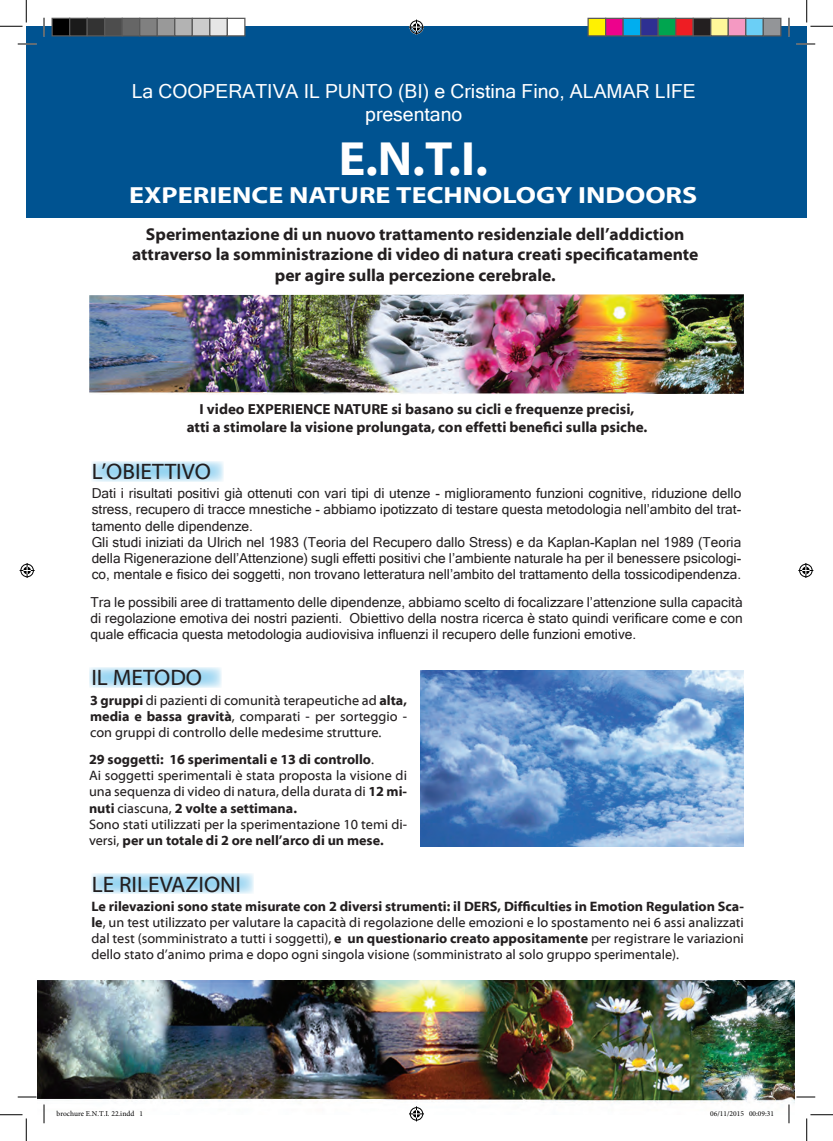
<style>
.page{position:relative;width:833px;height:1141px;background:#fff}
.page>*{position:absolute;margin:0;border:0;box-sizing:border-box;transform-origin:0 0}
.t1{font:700 48.38px "Myriad Web Pro";color:#fff}
.t2{font:700 23.5px "Myriad Web Pro";color:#fff;scale:1.16 1}
.t3{font:22.5px "Myriad Web Pro";color:#231f20}
.t4{font:19.38px/23.2px "Microsoft Sans Serif";color:#fff;text-align:center}
.t5{font:700 17.12px/20.5px "Myriad Web Pro";color:#231f20;text-align:center}
.t6{font:700 14.62px/17.6px "Myriad Web Pro";color:#231f20;text-align:center}
.t7{font:13.75px/16.2px "Microsoft Sans Serif";color:#231f20}
.t8{font:13.75px/16.2px "Myriad Web Pro";color:#231f20;text-align:justify}
.t9{font:7.5px "Minion Pro";color:#000}
.s1{font-weight:700}
</style>
<div class="page">
<div style="left:26px;top:26px;width:780px;height:191px;background:#005391"></div>
<img style="left:420px;top:670px;width:323px;height:176px">
<img style="left:89px;top:294px;width:654px;height:100px">
<img style="left:89px;top:667px;width:132px;height:20px">
<img style="left:92px;top:461px;width:131px;height:20px">
<img style="left:92px;top:873px;width:161px;height:20px">
<img style="left:37px;top:980px;width:757px;height:134px">
<svg style="left:18px;top:43px;width:18px;height:2px"></svg>
<svg style="left:796px;top:43px;width:18px;height:2px"></svg>
<svg style="left:18px;top:1096px;width:18px;height:1px"></svg>
<svg style="left:796px;top:1096px;width:18px;height:1px"></svg>
<svg style="left:43px;top:18px;width:2px;height:18px"></svg>
<svg style="left:43px;top:1104px;width:2px;height:19px"></svg>
<svg style="left:788px;top:18px;width:1px;height:18px"></svg>
<svg style="left:787px;top:1104px;width:2px;height:19px"></svg>
<svg style="left:0;top:0;width:27px;height:27px"></svg>
<svg style="left:0;top:1114px;width:27px;height:26px"></svg>
<svg style="left:806px;top:0;width:26px;height:27px"></svg>
<svg style="left:806px;top:1114px;width:26px;height:26px"></svg>
<svg style="left:409px;top:20px;width:15px;height:15px"></svg>
<svg style="left:409px;top:1106px;width:15px;height:15px"></svg>
<svg style="left:20px;top:563px;width:15px;height:15px"></svg>
<svg style="left:798px;top:563px;width:14px;height:15px"></svg>
<div style="left:52px;top:18px;width:18px;height:18px;background:#000"></div>
<div style="left:51px;top:18px;width:19px;height:18px;border:1px solid #595959"></div>
<div style="left:70px;top:18px;width:17px;height:18px;background:#1a1a1a"></div>
<div style="left:69px;top:18px;width:19px;height:18px;border:1px solid #595959"></div>
<div style="left:87px;top:18px;width:18px;height:18px;background:#333"></div>
<div style="left:86px;top:18px;width:19px;height:18px;border:1px solid #595959"></div>
<div style="left:105px;top:18px;width:17px;height:18px;background:#4d4d4d"></div>
<div style="left:104px;top:18px;width:19px;height:18px;border:1px solid #595959"></div>
<div style="left:122px;top:18px;width:18px;height:18px;background:#666"></div>
<div style="left:121px;top:18px;width:19px;height:18px;border:1px solid #595959"></div>
<div style="left:140px;top:18px;width:17px;height:18px;background:#808080"></div>
<div style="left:139px;top:18px;width:19px;height:18px;border:1px solid #595959"></div>
<div style="left:157px;top:18px;width:18px;height:18px;background:#999"></div>
<div style="left:156px;top:18px;width:19px;height:18px;border:1px solid #595959"></div>
<div style="left:175px;top:18px;width:17px;height:18px;background:#b3b3b3"></div>
<div style="left:174px;top:18px;width:19px;height:18px;border:1px solid #595959"></div>
<div style="left:192px;top:18px;width:18px;height:18px;background:#ccc"></div>
<div style="left:191px;top:18px;width:19px;height:18px;border:1px solid #595959"></div>
<div style="left:210px;top:18px;width:17px;height:18px;background:#e6e6e6"></div>
<div style="left:209px;top:18px;width:19px;height:18px;border:1px solid #595959"></div>
<div style="left:227px;top:18px;width:18px;height:18px;background:#fff"></div>
<div style="left:226px;top:18px;width:19px;height:18px;border:1px solid #595959"></div>
<div style="left:587px;top:18px;width:18px;height:18px;background:#fff101"></div>
<div style="left:587px;top:18px;width:19px;height:18px;border:1px solid #595959"></div>
<div style="left:605px;top:18px;width:17px;height:18px;background:#ed028c"></div>
<div style="left:604px;top:18px;width:19px;height:18px;border:1px solid #595959"></div>
<div style="left:622px;top:18px;width:18px;height:18px;background:#00aeef"></div>
<div style="left:622px;top:18px;width:19px;height:18px;border:1px solid #595959"></div>
<div style="left:640px;top:18px;width:17px;height:18px;background:#2e3092"></div>
<div style="left:639px;top:18px;width:19px;height:18px;border:1px solid #595959"></div>
<div style="left:657px;top:18px;width:18px;height:18px;background:#00a54f"></div>
<div style="left:657px;top:18px;width:19px;height:18px;border:1px solid #595959"></div>
<div style="left:675px;top:18px;width:17px;height:18px;background:#ee1d23"></div>
<div style="left:674px;top:18px;width:19px;height:18px;border:1px solid #595959"></div>
<div style="left:692px;top:18px;width:18px;height:18px;background:#231f20"></div>
<div style="left:692px;top:18px;width:19px;height:18px;border:1px solid #595959"></div>
<div style="left:710px;top:18px;width:17px;height:18px;background:#fff79a"></div>
<div style="left:709px;top:18px;width:19px;height:18px;border:1px solid #595959"></div>
<div style="left:727px;top:18px;width:18px;height:18px;background:#f499c2"></div>
<div style="left:727px;top:18px;width:19px;height:18px;border:1px solid #595959"></div>
<div style="left:745px;top:18px;width:17px;height:18px;background:#6bcff6"></div>
<div style="left:744px;top:18px;width:19px;height:18px;border:1px solid #595959"></div>
<div style="left:762px;top:18px;width:18px;height:18px;background:#939598"></div>
<div style="left:762px;top:18px;width:19px;height:18px;border:1px solid #595959"></div>
<svg style="left:56px;top:1109px;width:87px;height:5px"></svg>
<svg style="left:709px;top:1109px;width:64px;height:5px"></svg>
<h3 class="t4" style="left:132px;top:78px;width:565px">La COOPERATIVA IL PUNTO (BI) e Cristina Fino, ALAMAR LIFE presentano</h3>
<h1 class="t1" style="left:338px;top:132px;width:150px">E.N.T.I.</h1>
<h2 class="t2" style="left:129px;top:182px;width:491px">EXPERIENCE NATURE TECHNOLOGY INDOORS</h2>
<p class="t5" style="left:132px;top:224px;width:567px">Sperimentazione di un nuovo trattamento residenziale dell’addiction attraverso la somministrazione di video di natura creati specificatamente per agire sulla percezione cerebrale.</p>
<p class="t6" style="left:187px;top:401px;width:462px">I video EXPERIENCE NATURE si basano su cicli e frequenze precisi, atti a stimolare la visione prolungata, con effetti benefici sulla psiche.</p>
<h3 class="t3" style="left:92px;top:459px;width:121px">L’OBIETTIVO</h3>
<p class="t7" style="left:92px;top:484px;width:650px">Dati i risultati positivi già ottenuti con vari tipi di utenze - miglioramento funzioni cognitive, riduzione dello stress, recupero di tracce mnestiche - abbiamo ipotizzato di testare questa metodologia nell’ambito del trat&shy;tamento delle dipendenze.<br>Gli studi iniziati da Ulrich nel 1983 (Teoria del Recupero dallo Stress) e da Kaplan-Kaplan nel 1989 (Teoria della Rigenerazione dell’Attenzione) sugli effetti positivi che l’ambiente naturale ha per il benessere psicologi&shy;co, mentale e fisico dei soggetti, non trovano letteratura nell’ambito del trattamento della tossicodipendenza.</p>
<p class="t7" style="left:90px;top:593px;width:653px;text-align:justify">Tra le possibili aree di trattamento delle dipendenze, abbiamo scelto di focalizzare l’attenzione sulla capacità di regolazione emotiva dei nostri pazienti. Obiettivo della nostra ricerca è stato quindi verificare come e con quale efficacia questa metodologia audiovisiva influenzi il recupero delle funzioni emotive.</p>
<h3 class="t3" style="left:91px;top:665px;width:112px">IL METODO</h3>
<p class="t8" style="left:90px;top:692px;width:318px"><span class="s1">3 gruppi</span> di pazienti di comunità terapeutiche ad <span class="s1">alta, media e bassa gravità</span>, comparati - per sorteggio - con gruppi di controllo delle medesime strutture.</p>
<p class="t8" style="left:89px;top:751px;width:319px;text-align:left"><span class="s1">29 soggetti: 16 sperimentali e 13 di controllo</span>.<br>Ai soggetti sperimentali è stata proposta la visione di una sequenza di video di natura, della durata di <span class="s1">12 mi&shy;nuti</span> ciascuna, <span class="s1">2 volte a settimana.<br></span>Sono stati utilizzati per la sperimentazione 10 temi di&shy;versi, <span class="s1">per un totale di 2 ore nell’arco di un mese.</span></p>
<h3 class="t3" style="left:92px;top:871px;width:151px">LE RILEVAZIONI</h3>
<p class="t8" style="left:91px;top:898px;width:653px"><span class="s1">Le rilevazioni sono state misurate con 2 diversi strumenti: il DERS, Difficulties in Emotion Regulation Sca&shy;le</span>, un test utilizzato per valutare la capacità di regolazione delle emozioni e lo spostamento nei 6 assi analizzati dal test (somministrato a tutti i soggetti), <span class="s1">e un questionario creato appositamente</span> per registrare le variazioni dello stato d’animo prima e dopo ogni singola visione (somministrato al solo gruppo sperimentale).</p>
<p class="t9" style="left:56px;top:1108px;width:88px">brochure E.N.T.I. 22.indd 1</p>
<p class="t9" style="left:709px;top:1108px;width:65px">06/11/2015 00:09:31</p>
</div>
